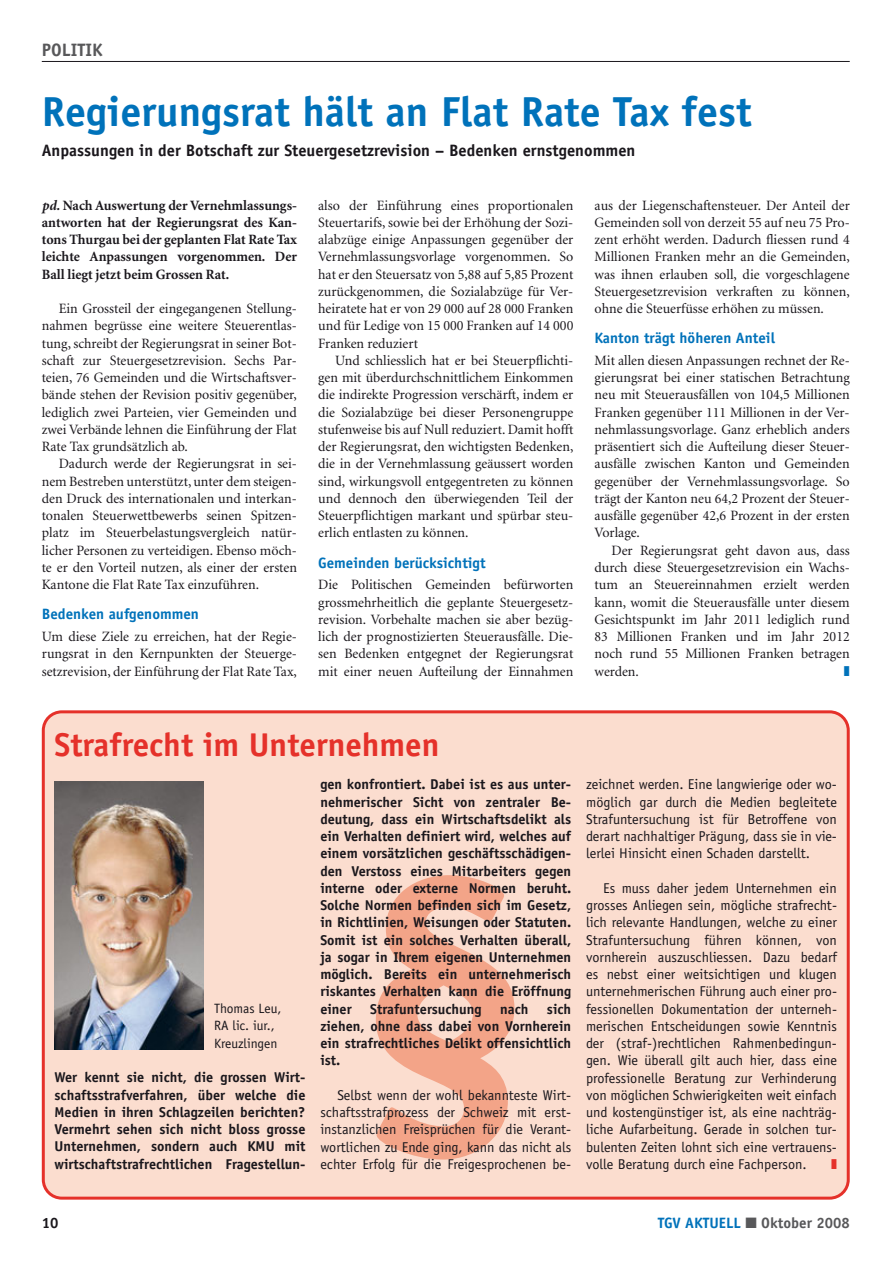
<style>
.page{position:relative;width:893px;height:1263px;background:#fff}
.page>*{position:absolute;margin:0;border:0;box-sizing:border-box;transform-origin:0 0}
.t1{font:700 345.6px "Officina Sans";color:#f3a488}
.t2{font:700 42px "Officina Sans";color:#0072ba}
.t3{font:700 33px "Officina Sans";color:#e5312a}
.t4{font:700 18px "Officina Sans";color:#58585a}
.t5{font:700 16.5px "Officina Sans";color:#1a171c}
.t6{font:700 15px "Officina Sans";color:#0072ba}
.t7{font:700 15px "Officina Sans";color:#58585a}
.t8{font:700 15px "Officina Sans";color:#1a171c}
.t9{font:14.25px/17.2px "Minion";color:#1a171c;text-align:justify}
.t10{font:14.25px/17.2px "Officina Sans";color:#1a171c;text-align:justify}
.t11{font:700 14.25px/17.2px "Officina Sans";color:#1a171c;text-align:justify}
.t12{font:700 14.25px/17.2px "Minion";color:#1a171c;text-align:justify}
.t13{font:13.5px/17.2px "Officina Sans";color:#1a171c}
.s1{font-style:italic}
.s2{color:#0072ba}
</style>
<div class="page">
<hr style="left:42px;top:61px;width:808px;height:1px;background:#1a171c">
<div style="left:42px;top:710px;width:808px;height:489px;background:#fbddcf"></div>
<img style="left:55px;top:781px;width:148px;height:269px">
<svg style="left:831px;top:1159px;width:5px;height:10px"></svg>
<p class="t4" style="left:42px;top:43px;width:62px">POLITIK</p>
<h2 class="t2" style="left:42px;top:96px;width:711px">Regierungsrat hält an Flat Rate Tax fest</h2>
<p class="t5" style="left:42px;top:144px;width:595px">Anpassungen in der Botschaft zur Steuergesetzrevision – Bedenken ernstgenommen</p>
<p class="t12" style="left:42px;top:198px;width:257px"><span class="s1">pd.</span> Nach Auswertung der Vernehmlassungs&shy;antworten hat der Regierungsrat des Kan&shy;tons Thurgau bei der geplanten Flat Rate Tax leichte Anpassungen vorgenommen. Der Ball liegt jetzt beim Grossen Rat.</p>
<p class="t9" style="left:42px;top:301px;width:257px;text-indent:17px">Ein Grossteil der eingegangenen Stellung&shy;nahmen begrüsse eine weitere Steuerentlas&shy;tung, schreibt der Regierungsrat in seiner Bot&shy;schaft zur Steuergesetzrevision. Sechs Par&shy;teien, 76 Gemeinden und die Wirtschaftsver&shy;bände stehen der Revision positiv gegenüber, lediglich zwei Parteien, vier Gemeinden und zwei Verbände lehnen die Einführung der Flat Rate Tax grundsätzlich ab.</p>
<p class="t9" style="left:42px;top:456px;width:257px;text-indent:17px">Dadurch werde der Regierungsrat in sei&shy;nem Bestreben unterstützt, unter dem steigen&shy;den Druck des internationalen und interkan&shy;tonalen Steuerwettbewerbs seinen Spitzen&shy;platz im Steuerbelastungsvergleich natür&shy;licher Personen zu verteidigen. Ebenso möch&shy;te er den Vorteil nutzen, als einer der ersten Kantone die Flat Rate Tax einzuführen.</p>
<p class="t6" style="left:42px;top:608px;width:159px">Bedenken aufgenommen</p>
<p class="t9" style="left:42px;top:629px;width:257px">Um diese Ziele zu erreichen, hat der Regie&shy;rungsrat in den Kernpunkten der Steuerge&shy;setzrevision, der Einführung der Flat Rate Tax,</p>
<p class="t9" style="left:318px;top:198px;width:257px">also der Einführung eines proportionalen Steuertarifs, sowie bei der Erhöhung der Sozi&shy;alabzüge einige Anpassungen gegenüber der Vernehmlassungsvorlage vorgenommen. So hat er den Steuersatz von 5,88 auf 5,85 Prozent zurückgenommen, die Sozialabzüge für Ver&shy;heiratete hat er von 29 000 auf 28 000 Franken und für Ledige von 15 000 Franken auf 14 000<br>Franken reduziert</p>
<p class="t9" style="left:318px;top:353px;width:257px;text-indent:17px">Und schliesslich hat er bei Steuerpflichti&shy;gen mit überdurchschnittlichem Einkommen die indirekte Progression verschärft, indem er die Sozialabzüge bei dieser Personengruppe stufenweise bis auf Null reduziert. Damit hofft der Regierungsrat, den wichtigsten Bedenken, die in der Vernehmlassung geäussert worden sind, wirkungsvoll entgegentreten zu können und dennoch den überwiegenden Teil der Steuerpflichtigen markant und spürbar steu&shy;erlich entlasten zu können.</p>
<p class="t6" style="left:318px;top:557px;width:169px">Gemeinden berücksichtigt</p>
<p class="t9" style="left:318px;top:577px;width:257px">Die Politischen Gemeinden befürworten grossmehrheitlich die geplante Steuergesetz&shy;revision. Vorbehalte machen sie aber bezüg&shy;lich der prognostizierten Steuerausfälle. Die&shy;sen Bedenken entgegnet der Regierungsrat mit einer neuen Aufteilung der Einnahmen</p>
<p class="t9" style="left:595px;top:198px;width:257px">aus der Liegenschaftensteuer. Der Anteil der Gemeinden soll von derzeit 55 auf neu 75 Pro&shy;zent erhöht werden. Dadurch fliessen rund 4<br>Millionen Franken mehr an die Gemeinden, was ihnen erlauben soll, die vorgeschlagene Steuergesetzrevision verkraften zu können, ohne die Steuerfüsse erhöhen zu müssen.</p>
<p class="t6" style="left:595px;top:332px;width:182px">Kanton trägt höheren Anteil</p>
<p class="t9" style="left:595px;top:353px;width:257px">Mit allen diesen Anpassungen rechnet der Re&shy;gierungsrat bei einer statischen Betrachtung neu mit Steuerausfällen von 104,5 Millionen Franken gegenüber 111 Millionen in der Ver&shy;nehmlassungsvorlage. Ganz erheblich anders präsentiert sich die Aufteilung dieser Steuer&shy;ausfälle zwischen Kanton und Gemeinden gegenüber der Vernehmlassungsvorlage. So trägt der Kanton neu 64,2 Prozent der Steuer&shy;ausfälle gegenüber 42,6 Prozent in der ersten Vorlage.</p>
<p class="t9" style="left:595px;top:543px;width:257px;text-indent:17px">Der Regierungsrat geht davon aus, dass durch diese Steuergesetzrevision ein Wachs&shy;tum an Steuereinnahmen erzielt werden kann, womit die Steuerausfälle unter diesem Gesichtspunkt im Jahr 2011 lediglich rund 83 Millionen Franken und im Jahr 2012 noch rund 55 Millionen Franken betragen werden.</p>
<h3 class="t3" style="left:55px;top:732px;width:386px">Strafrecht im Unternehmen</h3>
<p class="t11" style="left:320px;top:777px;width:252px">gen konfrontiert. Dabei ist es aus unter&shy;nehmerischer Sicht von zentraler Be&shy;deutung, dass ein Wirtschaftsdelikt als ein Verhalten definiert wird, welches auf einem vorsätzlichen geschäftsschädigen&shy;den Verstoss eines Mitarbeiters gegen interne oder externe Normen beruht.<br>Solche Normen befinden sich im Gesetz, in Richtlinien, Weisungen oder Statuten.<br>Somit ist ein solches Verhalten überall, ja sogar in Ihrem eigenen Unternehmen möglich. Bereits ein unternehmerisch riskantes Verhalten kann die Eröffnung einer</p>
<h1 class="t1" style="left:349px;top:867px;width:194px">§</h1>
<p class="t11" style="left:320px;top:1001px;width:252px;text-indent:227px">sich ziehen, ohne dass dabei von Vornherein ein strafrechtliches Delikt offensichtlich ist.</p>
<p class="t10" style="left:320px;top:1087px;width:252px;text-indent:17px">Selbst wenn der wohl bekannteste Wirt&shy;schaftsstrafprozess der Schweiz mit erst&shy;instanzlichen Freisprüchen für die Verant&shy;wortlichen zu Ende ging, kann das nicht als echter Erfolg für die Freigesprochenen be-</p>
<p class="t11" style="left:370px;top:1001px;width:113px">Strafuntersuchung</p>
<p class="t11" style="left:500px;top:1001px;width:30px">nach</p>
<p class="t13" style="left:214px;top:1001px;width:69px">Thomas Leu,<br>RA lic. iur.,<br>Kreuzlingen</p>
<p class="t11" style="left:55px;top:1070px;width:252px">Wer kennt sie nicht, die grossen Wirt&shy;schaftsstrafverfahren, über welche die Medien in ihren Schlagzeilen berichten?<br>Vermehrt sehen sich nicht bloss grosse Unternehmen, sondern auch KMU mit wirtschaftstrafrechtlichen Fragestellun-</p>
<p class="t10" style="left:586px;top:777px;width:252px">zeichnet werden. Eine langwierige oder wo&shy;möglich gar durch die Medien begleitete Strafuntersuchung ist für Betroffene von derart nachhaltiger Prägung, dass sie in vie&shy;lerlei Hinsicht einen Schaden darstellt.</p>
<p class="t10" style="left:586px;top:880px;width:252px;text-indent:17px">Es muss daher jedem Unternehmen ein grosses Anliegen sein, mögliche strafrecht&shy;lich relevante Handlungen, welche zu einer Strafuntersuchung führen können, von vornherein auszuschliessen. Dazu bedarf es nebst einer weitsichtigen und klugen unternehmerischen Führung auch einer pro&shy;fessionellen Dokumentation der unterneh&shy;merischen Entscheidungen sowie Kenntnis der (straf-)rechtlichen Rahmenbedingun&shy;gen. Wie überall gilt auch hier, dass eine professionelle Beratung zur Verhinderung von möglichen Schwierigkeiten weit einfach und kostengünstiger ist, als eine nachträg&shy;liche Aufarbeitung. Gerade in solchen tur&shy;bulenten Zeiten lohnt sich eine vertrauens&shy;volle Beratung durch eine Fachperson.</p>
<p class="t8" style="left:42px;top:1217px;width:18px">10</p>
<p class="t7" style="left:658px;top:1217px;width:193px"><span class="s2">TGV AKTUELL</span> ■ Oktober 2008</p>
</div>
